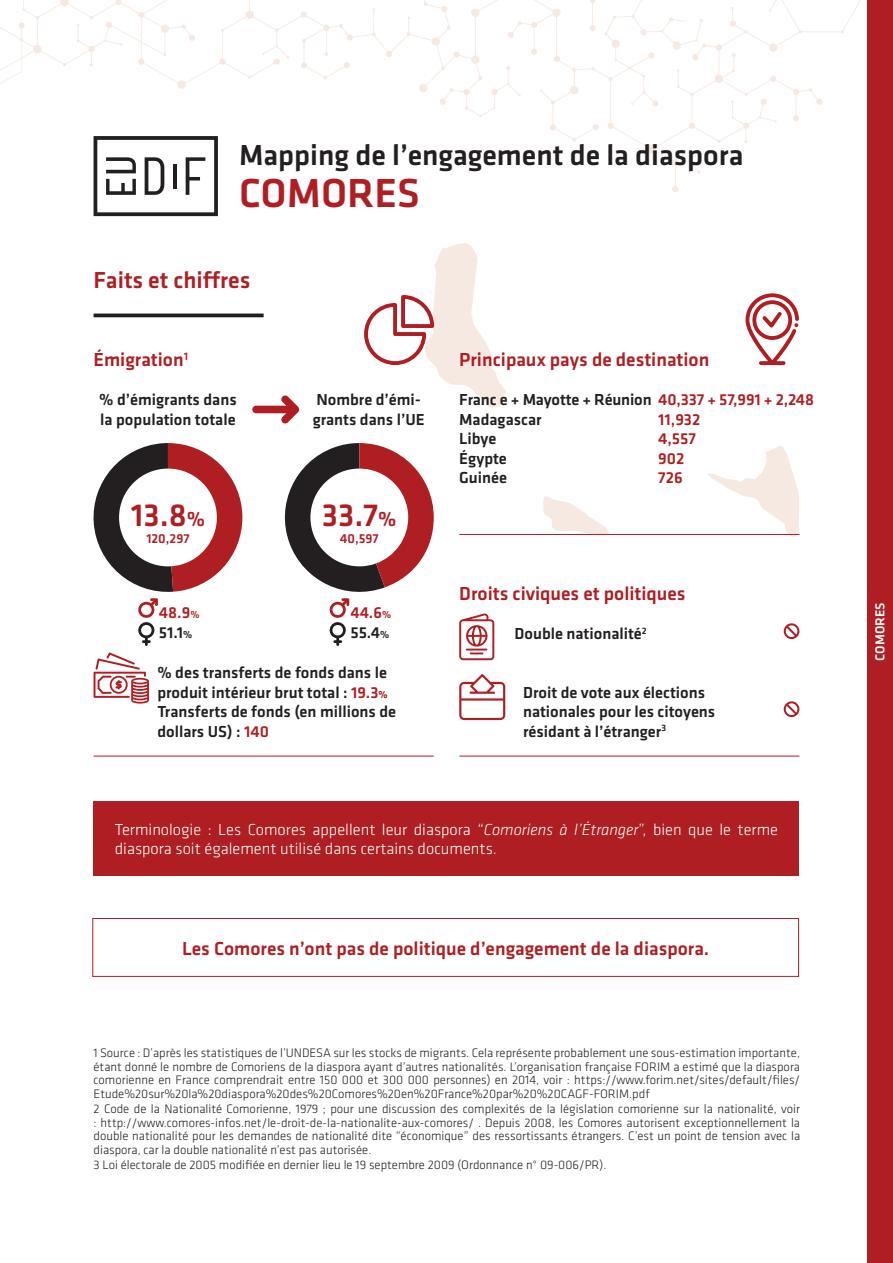
<style>
.page{position:relative;width:893px;height:1263px;background:#fff}
.page>*{position:absolute;margin:0;border:0;box-sizing:border-box;transform-origin:0 0}
.t1{font:500 42px "Klavika";color:#af1e22}
.t2{font:500 33px "Klavika";color:#af1e22}
.t3{font:500 30px "Klavika";color:#231f20}
.t4{font:500 24px "Klavika";color:#af1e22}
.Subheading{font:500 19.5px "Klavika";color:#af1e22}
.t5{font:500 16.5px/19.5px "Klavika";color:#231f20}
.t6{font:300 16.5px/19.5px "Klavika";color:#fff}
.t7{font:500 16.5px/20.1px "Klavika";color:#af1e22}
.t8{font:500 13.5px "Klavika";color:#af1e22}
.t9{font:500 13.5px "Klavika";color:#fff}
.Footnote{font:300 12.75px/13.5px "Klavika";color:#231f20;text-align:justify}
.s1{font-size:21px}
.s2{font-size:10.5px}
.s3{color:#231f20}
.s4{font-size:10.5px;color:#231f20}
.s5{color:#af1e22}
.s6{font-weight:700;font-size:10.5px;color:#af1e22}
.s7{font-style:italic}
</style>
<div class="page">
<div style="left:867px;top:0;width:26px;height:1263px;background:#af1e22"></div>
<svg style="left:434px;top:243px;width:365px;height:294px"></svg>
<hr style="left:459px;top:534px;width:340px;height:1px;background:#af1e22">
<div style="left:94px;top:801px;width:705px;height:74px;background:#af1e22"></div>
<svg style="left:745px;top:293px;width:54px;height:72px"></svg>
<svg style="left:364px;top:295px;width:70px;height:70px"></svg>
<hr style="left:459px;top:756px;width:340px;height:1px;background:#af1e22">
<svg style="left:459px;top:613px;width:35px;height:47px"></svg>
<svg style="left:459px;top:674px;width:46px;height:46px"></svg>
<svg style="left:94px;top:443px;width:148px;height:203px"></svg>
<svg style="left:284px;top:443px;width:150px;height:203px"></svg>
<svg style="left:0;top:0;width:861px;height:216px"></svg>
<hr style="left:173px;top:164px;width:4px;height:25px;background:#231f20">
<svg style="left:784px;top:623px;width:15px;height:16px"></svg>
<svg style="left:784px;top:701px;width:15px;height:16px"></svg>
<div style="left:92px;top:918px;width:707px;height:59px;border:1px solid #af1e22"></div>
<hr style="left:94px;top:314px;width:170px;height:3px;background:#231f20">
<svg style="left:252px;top:395px;width:48px;height:28px"></svg>
<hr style="left:94px;top:756px;width:340px;height:1px;background:#af1e22">
<svg style="left:94px;top:652px;width:55px;height:51px"></svg>
<p class="t3" style="left:239px;top:135px;width:506px">Mapping de l’engagement de la diaspora</p>
<p class="t1" style="left:239px;top:165px;width:182px">COMORES</p>
<p class="t4" style="left:94px;top:264px;width:158px">Faits et chiffres</p>
<p class="Subheading" style="left:94px;top:346px;width:96px">Émigration<sup>1</sup></p>
<p class="t5" style="left:99px;top:389px;width:139px">% d’émigrants dans la population totale</p>
<p class="t5" style="left:313px;top:389px;width:114px">Nombre d’émi&shy;grants dans l’UE</p>
<p class="t2" style="left:131px;top:493px;width:76px">13.8<span class="s1">%</span></p>
<p class="t2" style="left:322px;top:493px;width:76px">33.7<span class="s1">%</span></p>
<p class="t8" style="left:146px;top:529px;width:45px">120,297</p>
<p class="t8" style="left:340px;top:529px;width:40px">40,597</p>
<p class="t7" style="left:159px;top:602px;width:42px">48.9<span class="s2">%<br></span><span class="s3">51.1</span><span class="s4">%</span></p>
<p class="t7" style="left:350px;top:602px;width:42px">44.6<span class="s2">%<br></span><span class="s3">55.4</span><span class="s4">%</span></p>
<p class="t5" style="left:157px;top:662px;width:232px">% des transferts de fonds dans le produit intérieur brut total : <span class="s5">19.3</span><span class="s6">%</span></p>
<p class="t5" style="left:157px;top:701px;width:240px">Transferts de fonds (en millions de dollars US) : <span class="s5">140</span></p>
<p class="Subheading" style="left:459px;top:346px;width:252px">Principaux pays de destination</p>
<p class="t5" style="left:459px;top:389px;width:356px">Franc e + Mayotte + Réunion <span class="s5">40,337 + 57,991 + 2,248</span></p>
<p class="t5" style="left:459px;top:409px;width:84px">Madagascar</p>
<p class="t5" style="left:459px;top:428px;width:39px">Libye</p>
<p class="t5" style="left:459px;top:448px;width:49px">Égypte</p>
<p class="t5" style="left:459px;top:467px;width:49px">Guinée</p>
<p class="t7" style="left:658px;top:409px;width:44px">11,932</p>
<p class="t7" style="left:658px;top:428px;width:39px">4,557</p>
<p class="t7" style="left:658px;top:448px;width:28px">902</p>
<p class="t7" style="left:658px;top:467px;width:26px">726</p>
<p class="Subheading" style="left:459px;top:580px;width:228px">Droits civiques et politiques</p>
<p class="t5" style="left:514px;top:623px;width:134px">Double nationalité<sup>2</sup></p>
<p class="t5" style="left:523px;top:682px;width:194px">Droit de vote aux élections nationales pour les citoyens résidant à l’étranger<sup>3</sup></p>
<p class="t6" style="left:115px;top:819px;width:665px">Terminologie : Les Comores appellent leur diaspora “<span class="s7">Comoriens à l’Étranger</span>”, bien que le terme diaspora soit également utilisé dans certains documents.</p>
<p class="Subheading" style="left:182px;top:935px;width:529px">Les Comores n’ont pas de politique d’engagement de la diaspora.</p>
<p class="Footnote" style="left:94px;top:1046px;width:708px">1 Source : D’après les statistiques de l’UNDESA sur les stocks de migrants. Cela représente probablement une sous-estimation importante, étant donné le nombre de Comoriens de la diaspora ayant d’autres nationalités. L’organisation française FORIM a estimé que la diaspora comorienne en France comprendrait entre 150 000 et 300 000 personnes) en 2014, voir : https://www.forim.net/sites/default/files/ Etude%20sur%20la%20diaspora%20des%20Comores%20en%20France%20par%20%20CAGF-FORIM.pdf</p>
<p class="Footnote" style="left:94px;top:1102px;width:708px">2 Code de la Nationalité Comorienne, 1979 ; pour une discussion des complexités de la législation comorienne sur la nationalité, voir : http://www.comores-infos.net/le-droit-de-la-nationalite-aux-comores/ . Depuis 2008, les Comores autorisent exceptionnellement la double nationalité pour les demandes de nationalité dite “économique” des ressortissants étrangers. C’est un point de tension avec la diaspora, car la double nationalité n’est pas autorisée.</p>
<p class="Footnote" style="left:94px;top:1158px;width:514px">3 Loi électorale de 2005 modifiée en dernier lieu le 19 septembre 2009 (Ordonnance n° 09-006/PR).</p>
<p class="t9" style="left:871px;top:660px;width:60px;rotate:-90deg">COMORES</p>
</div>
